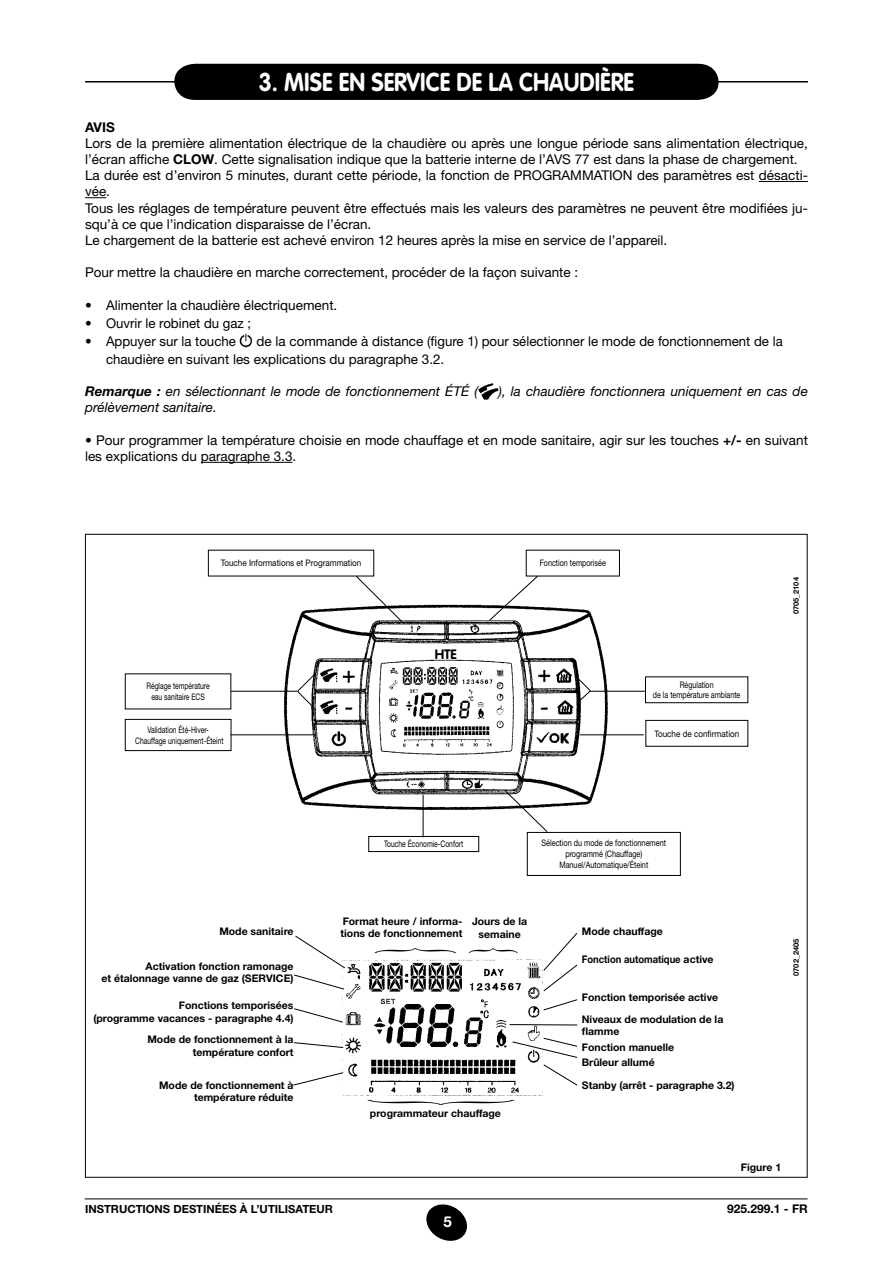
<style>
.page{position:relative;width:893px;height:1263px;background:#fff}
.page>*{position:absolute;margin:0;border:0;box-sizing:border-box;transform-origin:0 0}
.t1{font:90px "Times New Roman MT Std";color:#000;scale:.2 1}
.t2{font:54px "Times New Roman MT Std";color:#000;scale:.33 1}
.t3{font:700 25.5px "VAG Rounded Std";color:#fff;scale:.9 1}
.t4{font:13.5px/16.2px "Helvetica Neue LT Std";color:#000}
.t5{font:italic 13.5px "Helvetica Neue LT Std";color:#000}
.t6{font:700 13.5px "Helvetica Neue LT Std";color:#000}
.t7{font:700 13.5px "VAG Rounded Std";color:#000}
.t8{font:700 12px "Helvetica Neue LT Std";color:#000}
.t9{font:700 11.25px "Helvetica Neue LT Std";color:#000}
.t10{font:700 10.5px/12.6px "Helvetica Neue LT Std";color:#000;text-align:right}
.t11{font:700 10.5px "Helvetica Neue LT Std";color:#000;scale:.9 1}
.t12{font:9px/10.8px "Helvetica Neue LT Std";color:#000;text-align:center;scale:.75 1}
.t13{font:9px/10.8px "Helvetica Neue LT Std";color:#000;text-align:center;scale:.81 1}
.t14{font:9px "Helvetica Neue LT Std";color:#000;scale:.9 1}
.t15{font:9px/10.8px "Helvetica Neue LT Std";color:#000;text-align:center;scale:.79 1}
.t16{font:9px "Helvetica Neue LT Std";color:#000;scale:.8 1}
.t17{font:700 7.5px "Helvetica Neue LT Std";color:#000}
.s1{font-weight:700}
</style>
<div class="page">
<svg style="left:426px;top:1204px;width:41px;height:37px"></svg>
<hr style="left:85px;top:1198px;width:723px;height:1px;background:#000">
<svg style="left:174px;top:63px;width:545px;height:37px;background:#0a0a0a"></svg>
<hr style="left:692px;top:81px;width:116px;height:1px;background:#000">
<hr style="left:85px;top:81px;width:116px;height:1px;background:#000">
<hr style="left:759px;top:181px;width:49px;height:1px;background:#000">
<svg style="left:85px;top:197px;width:21px;height:1px"></svg>
<hr style="left:201px;top:462px;width:92px;height:1px;background:#000">
<img style="left:240px;top:334px;width:13px;height:14px">
<img style="left:478px;top:383px;width:21px;height:16px">
<div style="left:125px;top:719px;width:106px;height:32px;border:1px solid #000"></div>
<div style="left:645px;top:677px;width:103px;height:26px;border:1px solid #000"></div>
<div style="left:646px;top:720px;width:102px;height:26px;border:1px solid #000"></div>
<div style="left:527px;top:832px;width:154px;height:44px;border:1px solid #000"></div>
<div style="left:369px;top:836px;width:110px;height:16px;border:1px solid #000"></div>
<hr style="left:589px;top:691px;width:56px;height:1px;background:#000">
<svg style="left:526px;top:812px;width:22px;height:20px"></svg>
<hr style="left:580px;top:734px;width:64px;height:1px;background:#000">
<svg style="left:355px;top:575px;width:29px;height:28px"></svg>
<svg style="left:507px;top:575px;width:31px;height:28px"></svg>
<hr style="left:230px;top:734px;width:85px;height:1px;background:#000">
<hr style="left:423px;top:795px;width:1px;height:42px;background:#000">
<hr style="left:231px;top:691px;width:68px;height:1px;background:#000">
<svg style="left:294px;top:935px;width:45px;height:54px"></svg>
<svg style="left:294px;top:1008px;width:45px;height:14px"></svg>
<svg style="left:294px;top:1042px;width:45px;height:6px"></svg>
<svg style="left:543px;top:933px;width:35px;height:59px"></svg>
<svg style="left:543px;top:999px;width:35px;height:12px"></svg>
<hr style="left:510px;top:1024px;width:67px;height:1px;background:#000">
<svg style="left:543px;top:1037px;width:35px;height:21px"></svg>
<img style="left:282px;top:603px;width:328px;height:209px">
<img style="left:339px;top:959px;width:204px;height:137px">
<svg style="left:543px;top:1064px;width:35px;height:22px"></svg>
<svg style="left:293px;top:1072px;width:51px;height:14px"></svg>
<h3 class="t3" style="left:259px;top:67px;width:417px">3. MISE EN SERVICE DE LA CHAUDIÈRE</h3>
<p class="t6" style="left:85px;top:118px;width:31px">AVIS</p>
<p class="t4" style="left:85px;top:135px;width:724px">Lors de la première alimentation électrique de la chaudière ou après une longue période sans alimentation électrique, l’écran affiche <span class="s1">CLOW</span>. Cette signalisation indique que la batterie interne de l’AVS 77 est dans la phase de chargement.<br>La durée est d’environ 5 minutes, durant cette période, la fonction de programmation</p>
<p class="t4" style="left:637px;top:167px;width:172px">des paramètres est désacti-</p>
<p class="t4" style="left:85px;top:183px;width:724px">vée.<br>Tous les réglages de température peuvent être effectués mais les valeurs des paramètres ne peuvent être modifiées ju&shy;squ’à ce que l’indication disparaisse de l’écran.<br>Le chargement de la batterie est achevé environ 12 heures après la mise en service de l’appareil.</p>
<p class="t4" style="left:85px;top:264px;width:495px">Pour mettre la chaudière en marche correctement, procéder de la façon suivante :</p>
<p class="t4" style="left:85px;top:297px;width:254px">• Alimenter la chaudière électriquement.</p>
<p class="t4" style="left:85px;top:315px;width:168px">• Ouvrir le robinet du gaz ;</p>
<p class="t4" style="left:85px;top:333px;width:152px">• Appuyer sur la touche</p>
<p class="t4" style="left:106px;top:332px;width:678px;line-height:18px;text-indent:150px">de la commande à distance (figure 1) pour sélectionner le mode de fonctionnement de la chaudière en suivant les explications du paragraphe 3.2.</p>
<p class="t5" style="left:85px;top:383px;width:394px"><span class="s1">Remarque :</span> en sélectionnant le mode de fonctionnement ÉTÉ (</p>
<p class="t5" style="left:499px;top:383px;width:311px">), la chaudière fonctionnera uniquement en cas de</p>
<p class="t5" style="left:85px;top:399px;width:133px">prélèvement sanitaire.</p>
<p class="t4" style="left:85px;top:432px;width:724px">• Pour programmer la température choisie en mode chauffage et en mode sanitaire, agir sur les touches <span class="s1">+/-</span> en suivant les explications du paragraphe 3.3.</p>
<p class="t14" style="left:221px;top:558px;width:158px">Touche Informations et Programmation</p>
<p class="t16" style="left:540px;top:558px;width:84px">Fonction temporisée</p>
<p class="t12" style="left:146px;top:681px;width:86px">Réglage température eau sanitaire ECS</p>
<p class="t12" style="left:135px;top:724px;width:119px">Validation Été-Hiver-<br>Chauffage uniquement-Éteint</p>
<p class="t7" style="left:435px;top:646px;width:24px">HT E</p>
<p class="t15" style="left:653px;top:679px;width:112px">Régulation<br>de la température ambiante</p>
<p class="t14" style="left:654px;top:728px;width:96px">Touche de confirmation</p>
<p class="t17" style="left:791px;top:614px;width:39px;rotate:-90deg">0705_2104</p>
<p class="t12" style="left:384px;top:838px;width:107px">Touche Économie-Confort</p>
<p class="t13" style="left:542px;top:838px;width:155px">Sélection du mode de fonctionnement programmé (Chauffage)<br>Manuel/Automatique/Éteint</p>
<p class="t10" style="left:343px;top:914px;width:121px">Format heure / informa-</p>
<p class="t10" style="left:472px;top:915px;width:57px;text-align:center">Jours de la semaine</p>
<p class="t10" style="left:219px;top:925px;width:76px">Mode sanitaire</p>
<p class="t10" style="left:341px;top:927px;width:123px">tions de fonctionnement</p>
<p class="t10" style="left:101px;top:959px;width:194px">Activation fonction ramonage<br>et étalonnage vanne de gaz (service)</p>
<p class="t10" style="left:93px;top:999px;width:202px">Fonctions temporisées<br>(programme vacances - paragraphe 4.4)</p>
<p class="t10" style="left:147px;top:1033px;width:148px">Mode de fonctionnement à la température confort</p>
<p class="t10" style="left:159px;top:1078px;width:136px">Mode de fonctionnement à température réduite</p>
<h1 class="t1" style="left:474px;top:946px;width:45px;rotate:90deg">{</h1>
<h2 class="t2" style="left:529px;top:946px;width:28px;rotate:90deg">{</h2>
<p class="t10" style="left:370px;top:1106px;width:133px">programmateur chauffage</p>
<p class="t10" style="left:582px;top:925px;width:83px">Mode chauffage</p>
<p class="t11" style="left:582px;top:952px;width:148px">Fonction automatique active</p>
<p class="t10" style="left:582px;top:987px;width:143px;line-height:21.3px;text-align:left">Fonction temporisée active<br>Niveaux de modulation de la</p>
<p class="t10" style="left:582px;top:1024px;width:94px;line-height:15.1px;text-align:left">flamme<br>Fonction manuelle<br>Brûleur allumé</p>
<p class="t10" style="left:582px;top:1078px;width:154px">Stanby (arrêt - paragraphe 3.2)</p>
<p class="t17" style="left:791px;top:976px;width:39px;rotate:-90deg">0702_2405</p>
<p class="t10" style="left:741px;top:1160px;width:42px">Figure 1</p>
<p class="t9" style="left:85px;top:1202px;width:226px">Instructions destinées à L’UTILISATEU</p>
<p class="t9" style="left:325px;top:1202px;width:10px">R</p>
<p class="t8" style="left:727px;top:1202px;width:82px">925.299.1 - FR</p>
</div>
